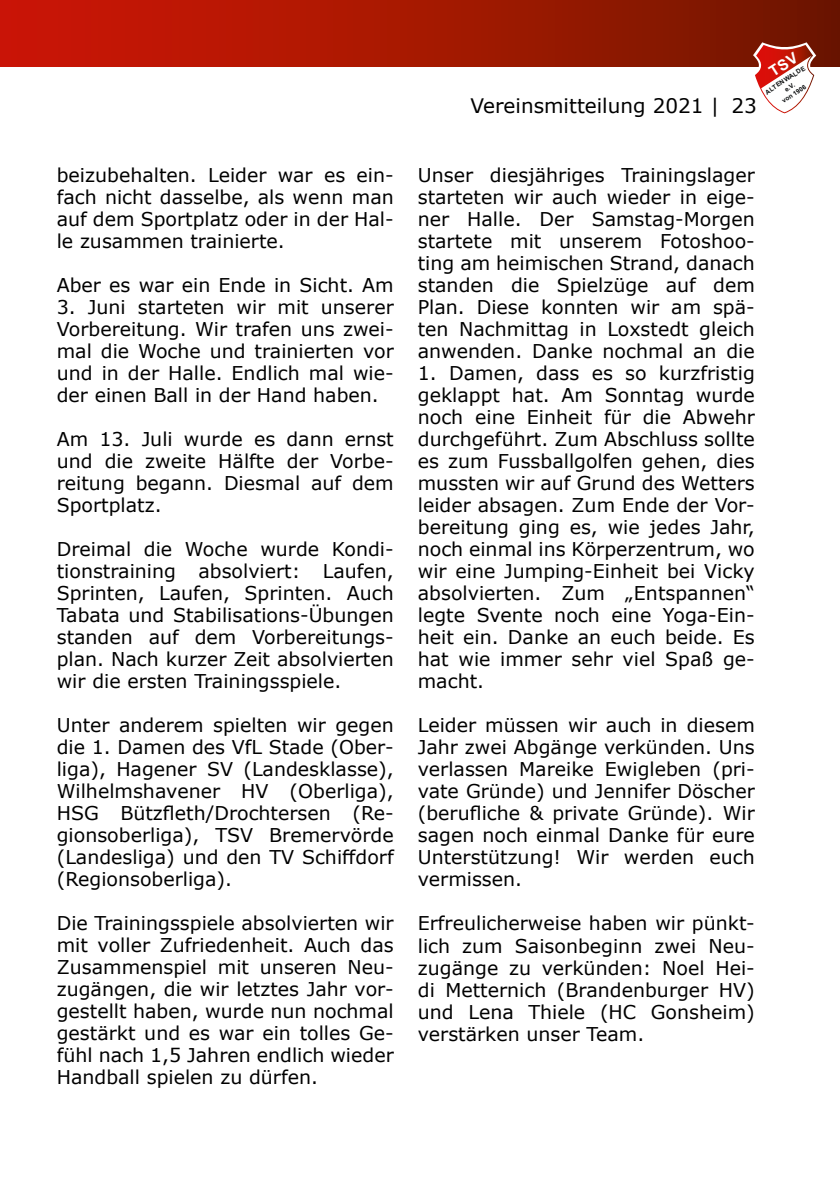
<style>
.page{position:relative;width:840px;height:1191px;background:#fff}
.page>*{position:absolute;margin:0;border:0;box-sizing:border-box;transform-origin:0 0}
.t1{font:20px "Verdana";color:#000}
.t2{font:19px/22px "Verdana";color:#000;text-align:justify}
.t3{font:700 6.4px/8.2px "Arial";color:#0e1011;text-align:center}
</style>
<div class="page">
<div style="left:0;top:0;width:839px;height:67px;background:linear-gradient(to right,#d21705,#721700)"></div>
<svg style="left:752px;top:42px;width:63px;height:71px"></svg>
<p class="t2" style="left:57px;top:164px;width:338px">beizubehalten. Leider war es ein&shy;fach nicht dasselbe, als wenn man auf dem Sportplatz oder in der Hal&shy;le zusammen trainierte.</p>
<p class="t2" style="left:57px;top:274px;width:338px">Aber es war ein Ende in Sicht. Am</p>
<p class="t2" style="left:57px;top:296px;width:338px">3. Juni starteten wir mit unserer Vorbereitung. Wir trafen uns zwei&shy;mal die Woche und trainierten vor und in der Halle. Endlich mal wie&shy;der einen Ball in der Hand haben.</p>
<p class="t2" style="left:57px;top:428px;width:338px">Am 13. Juli wurde es dann ernst und die zweite Hälfte der Vorbe&shy;reitung begann. Diesmal auf dem Sportplatz.</p>
<p class="t2" style="left:57px;top:538px;width:338px">Dreimal die Woche wurde Kondi&shy;tionstraining absolviert: Laufen, Sprinten, Laufen, Sprinten. Auch Tabata und Stabilisations-Übungen standen auf dem Vorbereitungs&shy;plan. Nach kurzer Zeit absolvierten wir die ersten Trainingsspiele.</p>
<p class="t2" style="left:57px;top:714px;width:338px">Unter anderem spielten wir gegen die 1. Damen des VfL Stade (Ober&shy;liga), Hagener SV (Landesklasse), Wilhelmshavener HV (Oberliga), HSG Bützfleth/Drochtersen (Re&shy;gionsoberliga), TSV Bremervörde (Landesliga) und den TV Schiffdorf (Regionsoberliga).</p>
<p class="t2" style="left:57px;top:912px;width:338px">Die Trainingsspiele absolvierten wir mit voller Zufriedenheit. Auch das Zusammenspiel mit unseren Neu&shy;zugängen, die wir letztes Jahr vor&shy;gestellt haben, wurde nun nochmal gestärkt und es war ein tolles Ge&shy;fühl nach 1,5 Jahren endlich wieder Handball spielen zu dürfen.</p>
<p class="t1" style="left:470px;top:92px;width:288px">Vereinsmitteilung 2021 | 23</p>
<p class="t3" style="left:763px;top:89px;width:48px;rotate:-33deg">ALTENWALDE e.V.<br>von 1906</p>
<p class="t2" style="left:417px;top:164px;width:338px">Unser diesjähriges Trainingslager starteten wir auch wieder in eige&shy;ner Halle. Der Samstag-Morgen startete mit unserem Fotoshoo&shy;ting am heimischen Strand, danach standen die Spielzüge auf dem Plan. Diese konnten wir am spä&shy;ten Nachmittag in Loxstedt gleich anwenden. Danke nochmal an die</p>
<p class="t2" style="left:417px;top:362px;width:338px">1. Damen, dass es so kurzfristig geklappt hat. Am Sonntag wurde noch eine Einheit für die Abwehr durchgeführt. Zum Abschluss sollte es zum Fussballgolfen gehen, dies mussten wir auf Grund des Wetters leider absagen. Zum Ende der Vor&shy;bereitung ging es, wie jedes Jahr, noch einmal ins Körperzentrum, wo wir eine Jumping-Einheit bei Vicky absolvierten. Zum „Entspannen“ legte Svente noch eine Yoga-Ein&shy;heit ein. Danke an euch beide. Es hat wie immer sehr viel Spaß ge&shy;macht.</p>
<p class="t2" style="left:417px;top:714px;width:338px">Leider müssen wir auch in diesem Jahr zwei Abgänge verkünden. Uns verlassen Mareike Ewigleben (pri&shy;vate Gründe) und Jennifer Döscher (berufliche &amp; private Gründe). Wir sagen noch einmal Danke für eure Unterstützung! Wir werden euch vermissen.</p>
<p class="t2" style="left:417px;top:912px;width:338px">Erfreulicherweise haben wir pünkt&shy;lich zum Saisonbeginn zwei Neu&shy;zugänge zu verkünden: Noel Hei&shy;di Metternich (Brandenburger HV) und Lena Thiele (HC Gonsheim) verstärken unser Team.</p>
</div>
